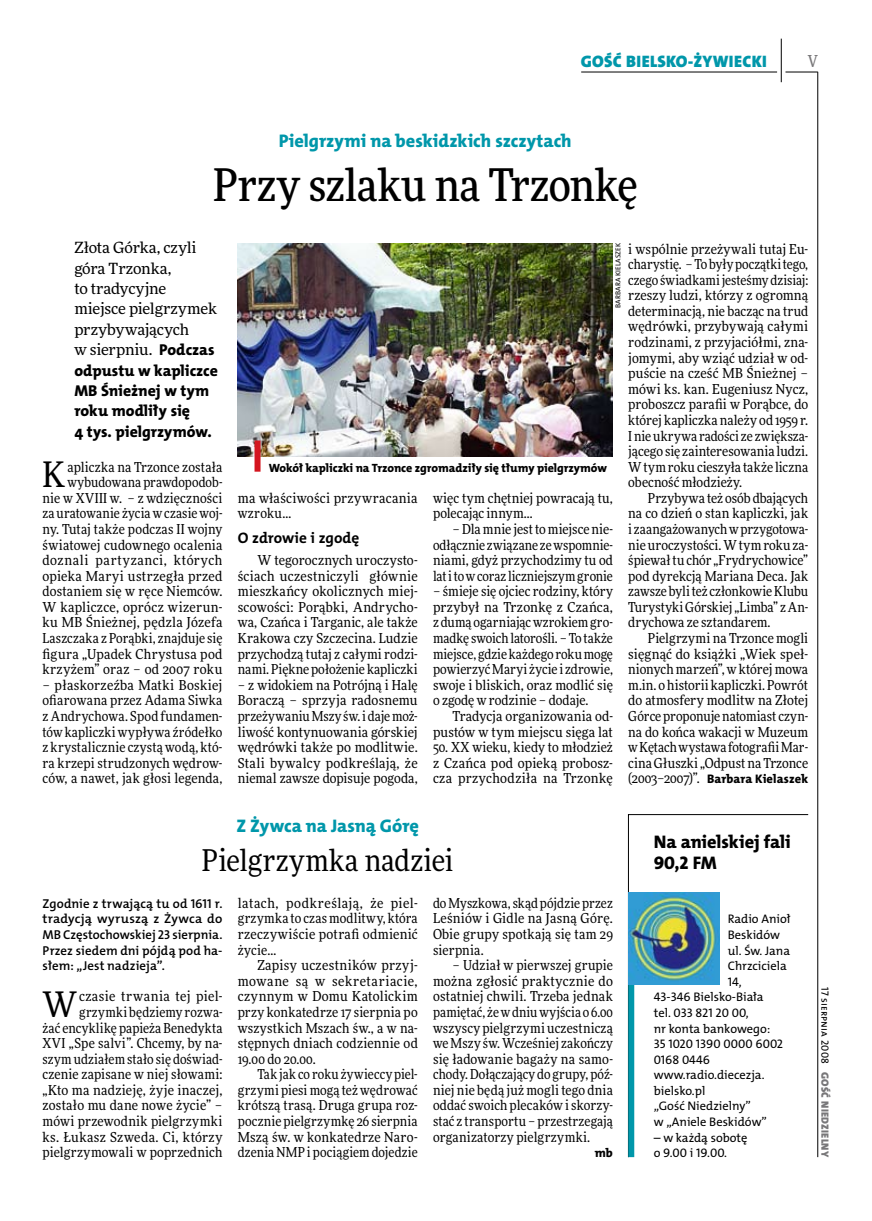
<style>
.page{position:relative;width:872px;height:1221px;background:#fff}
.page>*{position:absolute;margin:0;border:0;box-sizing:border-box;transform-origin:0 0}
.t1{font:500 45px "Freeday Narrow";letter-spacing:-.015em;color:#000}
.t2{font:35.25px "Freeday Narrow News";color:#000}
.t3{font:30px "Freeday Narrow News";letter-spacing:.005em;color:#000}
.t4{font:18.3px "The Mix HP8 Ex Bld";color:#0097aa}
.t5{font:18.3px/21.6px "The Mix HP8 Ex Bld";color:#000}
.t6{font:16.65px "The Mix HP9 Blk";letter-spacing:.02em;color:#0097aa}
.t7{font:500 16.5px "Freeday Narrow";color:#787779;scale:.9 1}
.t8{font:15.75px/20.4px "The Mix HP8 Ex Bld";letter-spacing:.005em;color:#000}
.t9{font:15.45px/20.4px "Freeday News";letter-spacing:-.01em;color:#000}
.t10{font:15.3px "The Mix HP7 Bld";color:#000}
.t11{font:13.8px/15.6px "Freeday Narrow News";letter-spacing:.01em;color:#000;text-align:justify}
.t12{font:12.9px/15.6px "The Mix HP6 Se Bld";letter-spacing:.005em;color:#000;text-align:justify}
.t13{font:12.45px/15.6px "The Mix HP5 Plain";color:#000}
.t14{font:12.45px "The Mix HP8 Ex Bld";letter-spacing:.01em;color:#000}
.t15{font:12px "The Mix HP8 Ex Bld";letter-spacing:-.005em;color:#000}
.t16{font:10.5px "The Mix HP9 Blk";letter-spacing:.025em;color:#787779}
.t17{font:10.5px "The Mix HP5 Plain";letter-spacing:.01em;color:#000}
.t18{font:7.2px "The Mix HP5 Plain";letter-spacing:.02em;color:#000}
.s1{font-family:"The Mix HP8 Ex Bld";font-size:15.75px}
.s2{font-family:"Freeday Narrow News";font-size:13.8px}
</style>
<div class="page">
<hr style="left:817px;top:72px;width:1px;height:1084px;background:#000">
<hr style="left:781px;top:39px;width:1px;height:43px;background:#000">
<hr style="left:785px;top:72px;width:32px;height:1px;background:#000">
<hr style="left:581px;top:72px;width:196px;height:1px;background:#000">
<img style="left:238px;top:243px;width:375px;height:213px">
<div style="left:254px;top:440px;width:6px;height:31px;background:#d4151f"></div>
<svg style="left:628px;top:814px;width:180px;height:343px"></svg>
<div style="left:628px;top:946px;width:6px;height:210px;background:#0097aa"></div>
<img style="left:628px;top:892px;width:91px;height:92px">
<p class="t6" style="left:580px;top:50px;width:188px">GOŚĆ BIELSKO-ŻYWIECKI</p>
<p class="t7" style="left:807px;top:50px;width:13px">V</p>
<h3 class="t4" style="left:279px;top:129px;width:294px">Pielgrzymi na beskidzkich szczytach</h3>
<h1 class="t1" style="left:213px;top:157px;width:426px">Przy szlaku na Trzonkę</h1>
<p class="t9" style="left:74px;top:237px;width:144px">Złota Górka, czyli góra Trzonka,<br>to tradycyjne miejsce pielgrzymek przybywających<br>w sierpniu. <span class="s1">Podczas</span></p>
<p class="t8" style="left:74px;top:360px;width:145px">odpustu w kapliczce<br>MB Śnieżnej w tym roku modliły się<br>4 tys. pielgrzymów.</p>
<p class="t11" style="left:628px;top:241px;width:181px">i wspólnie przeżywali tutaj Eu&shy;charystię. – To były początki tego, czego świadkami jesteśmy dzisiaj: rzeszy ludzi, którzy z ogromną determinacją, nie bacząc na trud wędrówki, przybywają całymi rodzinami, z przyjaciółmi, zna&shy;jomymi, aby wziąć udział w od&shy;puście na cześć MB Śnieżnej – mówi ks. kan. Eugeniusz Nycz, proboszcz parafii w Porąbce, do której kapliczka należy od 1959 r.<br>I nie ukrywa radości ze zwiększa&shy;jącego się zainteresowania ludzi.<br>Wtym roku cieszyła także liczna obecność młodzieży.</p>
<p class="t11" style="left:628px;top:490px;width:181px;text-indent:20px">Przybywa też osób dbających na co dzień o stan kapliczki, jak i zaangażowanych wprzygotowa&shy;nie uroczystości. Wtym roku za&shy;śpiewał tu chór „Frydrychowice” pod dyrekcją Mariana Deca. Jak zawsze byli też członkowie Klubu Turystyki Górskiej „Limba” zAn&shy;drychowa ze sztandarem.</p>
<p class="t11" style="left:628px;top:630px;width:181px;text-indent:20px">Pielgrzymi na Trzonce mogli sięgnąć do książki „Wiek speł&shy;nionych marzeń”, w której mowa m.in. o historii kapliczki. Powrót do atmosfery modlitw na Złotej Górce proponuje natomiast czyn&shy;na do końca wakacji w Muzeum wKętach wystawa fotografii Mar&shy;cina Głuszki „Odpust na Trzonce</p>
<p class="t14" style="left:628px;top:771px;width:182px"><span class="s2">(2003–2007)”.</span> Barbara Kielaszek</p>
<p class="t18" style="left:613px;top:308px;width:66px;rotate:-90deg">Barbara Kielaszek</p>
<p class="t11" style="left:43px;top:459px;width:181px;text-align:right">apliczka na Trzonce została wybudowana prawdopodob-<br>nie w XVIII w. – z wdzięczności za uratowanie życia w czasie woj&shy;ny. Tutaj także podczas II wojny światowej cudownego ocalenia doznali partyzanci, których opieka Maryi ustrzegła przed dostaniem się w ręce Niemców.<br>W kapliczce, oprócz wizerun&shy;ku MB Śnieżnej, pędzla Józefa<br>Laszczaka z Porąbki, znajduje się figura „Upadek Chrystusa pod krzyżem” oraz – od 2007 roku</p>
<p class="t11" style="left:43px;top:677px;width:181px">– płaskorzeźba Matki Boskiej ofiarowana przez Adama Siwka zAndrychowa. Spod fundamen&shy;tów kapliczki wypływa źródełko z krystalicznie czystą wodą, któ&shy;ra krzepi strudzonych wędrow&shy;ców, a nawet, jak głosi legenda,</p>
<h2 class="t2" style="left:43px;top:453px;width:24px">K</h2>
<p class="t15" style="left:269px;top:460px;width:339px">Wokół kapliczki na Trzonce zgromadziły się tłumy pielgrzymów</p>
<p class="t11" style="left:238px;top:490px;width:181px">ma właściwości przywracania wzroku…</p>
<p class="t10" style="left:238px;top:527px;width:123px">O zdrowie i zgodę</p>
<p class="t11" style="left:238px;top:552px;width:181px;text-indent:20px">W tegorocznych uroczysto&shy;ściach uczestniczyli głównie mieszkańcy okolicznych miej&shy;scowości: Porąbki, Andrycho&shy;wa, Czańca i Targanic, ale także Krakowa czy Szczecina. Ludzie przychodzą tutaj z całymi rodzi&shy;nami. Piękne położenie kapliczki</p>
<p class="t11" style="left:238px;top:677px;width:181px">– z widokiem na Potrójną i Halę Boraczą – sprzyja radosnemu przeżywaniu Mszy św. i daje moż&shy;liwość kontynuowania górskiej wędrówki także po modlitwie.<br>Stali bywalcy podkreślają, że niemal zawsze dopisuje pogoda,</p>
<p class="t11" style="left:433px;top:490px;width:181px">więc tym chętniej powracają tu, polecając innym…</p>
<p class="t11" style="left:433px;top:521px;width:181px;text-indent:20px">– Dla mnie jest to miejsce nie&shy;odłącznie związane ze wspomnie&shy;niami, gdyż przychodzimy tu od lat ito wcoraz liczniejszym gronie</p>
<p class="t11" style="left:433px;top:583px;width:181px">– śmieje się ojciec rodziny, który przybył na Trzonkę z Czańca, z dumą ogarniając wzrokiem gro&shy;madkę swoich latorośli. – To także miejsce, gdzie każdego roku mogę powierzyć Maryi życie i zdrowie, swoje i bliskich, oraz modlić się o zgodę w rodzinie – dodaje.</p>
<p class="t11" style="left:433px;top:708px;width:181px;text-align:right">Tradycja organizowania od&shy;pustów w tym miejscu sięga lat</p>
<p class="t11" style="left:433px;top:739px;width:181px">50. XX wieku, kiedy to młodzież z Czańca pod opieką probosz&shy;cza przychodziła na Trzonkę</p>
<h3 class="t4" style="left:236px;top:814px;width:184px">Z Żywca na Jasną Górę</h3>
<h3 class="t3" style="left:202px;top:841px;width:253px">Pielgrzymka nadziei</h3>
<p class="t12" style="left:43px;top:895px;width:181px">Zgodnie z trwającą tu od 1611 r. tradycją wyruszą z Żywca do MB Częstochowskiej 23 sierpnia.<br>Przez siedem dni pójdą pod ha&shy;słem: „Jest nadzieja”.</p>
<h2 class="t2" style="left:43px;top:982px;width:36px">W</h2>
<p class="t11" style="left:238px;top:895px;width:181px">latach, podkreślają, że piel&shy;grzymka to czas modlitwy, która rzeczywiście potrafi odmienić życie…</p>
<p class="t11" style="left:238px;top:957px;width:181px;text-indent:20px">Zapisy uczestników przyj&shy;mowane są w sekretariacie, czynnym w Domu Katolickim przy konkatedrze 17 sierpnia po wszystkich Mszach św., a w na&shy;stępnych dniach codziennie od 19.00 do 20.00.</p>
<p class="t11" style="left:238px;top:1066px;width:181px;text-indent:20px">Tak jak co roku żywieccy piel&shy;grzymi piesi mogą też wędrować krótszą trasą. Druga grupa roz&shy;pocznie pielgrzymkę 26 sierpnia Mszą św. w konkatedrze Naro&shy;dzenia NMP i pociągiem dojedzie</p>
<p class="t11" style="left:433px;top:895px;width:181px">do Myszkowa, skąd pójdzie przez Leśniów i Gidle na Jasną Górę.<br>Obie grupy spotkają się tam 29 sierpnia.</p>
<p class="t11" style="left:433px;top:957px;width:181px;text-indent:20px">– Udział w pierwszej grupie można zgłosić praktycznie do ostatniej chwili. Trzeba jednak pamiętać, że wdniu wyjścia o 6.00 wszyscy pielgrzymi uczestniczą we Mszy św. Wcześniej zakończy się ładowanie bagaży na samo&shy;chody. Dołączający do grupy, póź&shy;niej nie będą już mogli tego dnia oddać swoich plecaków iskorzy&shy;stać z transportu – przestrzegają organizatorzy pielgrzymki.</p>
<p class="t14" style="left:594px;top:1144px;width:20px">mb</p>
<p class="t11" style="left:43px;top:988px;width:181px;text-align:right">czasie trwania tej piel&shy;grzymki będziemy rozwa-<br>żać encyklikę papieża Benedykta<br>XVI „Spe salvi”. Chcemy, by na&shy;szym udziałem stało się doświad&shy;czenie zapisane w niej słowami: „Kto ma nadzieję, żyje inaczej, zostało mu dane nowe życie” – mówi przewodnik pielgrzymki ks. Łukasz Szweda. Ci, którzy pielgrzymowali w poprzednich</p>
<h3 class="t5" style="left:654px;top:831px;width:138px">Na anielskiej fali<br>90,2 FM</h3>
<p class="t13" style="left:727px;top:911px;width:65px">Radio Anioł</p>
<p class="t13" style="left:727px;top:927px;width:54px">Beskidów</p>
<p class="t13" style="left:727px;top:942px;width:64px">ul. Św. Jana</p>
<p class="t13" style="left:727px;top:958px;width:61px">Chrzciciela</p>
<p class="t13" style="left:727px;top:973px;width:15px">14,</p>
<p class="t13" style="left:654px;top:989px;width:111px">43-346 Bielsko-Biała</p>
<p class="t13" style="left:654px;top:1004px;width:96px">tel. 033 821 20 00,</p>
<p class="t13" style="left:654px;top:1020px;width:118px">nr konta bankowego:</p>
<p class="t13" style="left:654px;top:1036px;width:131px">35 1020 1390 0000 6002</p>
<p class="t13" style="left:654px;top:1051px;width:58px">0168 0446</p>
<p class="t13" style="left:654px;top:1067px;width:112px">www.radio.diecezja.</p>
<p class="t13" style="left:654px;top:1082px;width:53px">bielsko.pl</p>
<p class="t13" style="left:654px;top:1098px;width:99px">„Gość Niedzielny”</p>
<p class="t13" style="left:654px;top:1114px;width:115px">w „Aniele Beskidów”</p>
<p class="t13" style="left:654px;top:1129px;width:95px">– w każdą sobotę o 9.00 i 19.00.</p>
<p class="t17" style="left:832px;top:986px;width:78px;rotate:90deg">17 sierpnia 2008</p>
<p class="t16" style="left:832px;top:1071px;width:87px;rotate:90deg">GOŚĆ NIEDZIELNY</p>
</div>
